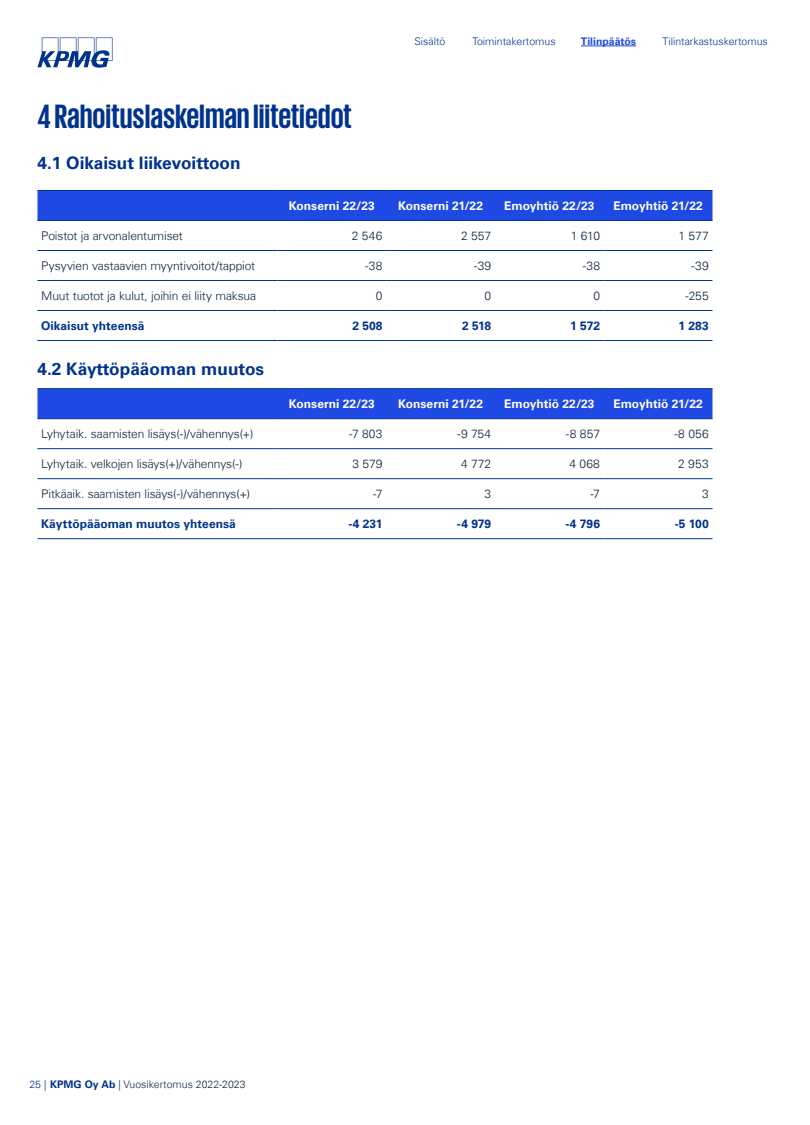
<style>
.page{position:relative;width:810px;height:1125px;background:#fff}
.page>*{position:absolute;margin:0;border:0;box-sizing:border-box;transform-origin:0 0}
.t1{font:700 34.5px "KPMG";color:#00338d}
.t2{font:700 17.25px "Universfor KPMG";color:#00338d}
.t3{font:300 12px "Universfor KPMG";letter-spacing:-.01em;color:#0c233c}
.t4{font:700 12px "Universfor KPMG";color:#fff}
.t5{font:700 12px "Universfor KPMG";color:#00338d}
.t6{font:300 10.5px "Universfor KPMG";color:#00338d}
.t7{font:300 10.5px "Universfor KPMG";color:#0c233c}
.t8{font:700 10.5px "Universfor KPMG";color:#1e49e2}
.s1{color:#00338d}
.s2{font-weight:700;color:#00338d}
</style>
<div class="page">
<svg style="left:38px;top:38px;width:75px;height:30px"></svg>
<hr style="left:581px;top:46px;width:55px;height:1px;background:#1e49e2">
<div style="left:38px;top:191px;width:674px;height:29px;background:#1e49e2"></div>
<hr style="left:38px;top:190px;width:240px;height:1px;background:#00338d">
<hr style="left:278px;top:190px;width:108px;height:1px;background:#00338d">
<hr style="left:386px;top:190px;width:109px;height:1px;background:#00338d">
<hr style="left:495px;top:190px;width:109px;height:1px;background:#00338d">
<hr style="left:604px;top:190px;width:108px;height:1px;background:#00338d">
<hr style="left:38px;top:250px;width:240px;height:1px;background:#00338d">
<hr style="left:278px;top:250px;width:108px;height:1px;background:#00338d">
<hr style="left:386px;top:250px;width:109px;height:1px;background:#00338d">
<hr style="left:495px;top:250px;width:109px;height:1px;background:#00338d">
<hr style="left:604px;top:250px;width:108px;height:1px;background:#00338d">
<hr style="left:38px;top:280px;width:240px;height:1px;background:#00338d">
<hr style="left:278px;top:280px;width:108px;height:1px;background:#00338d">
<hr style="left:386px;top:280px;width:109px;height:1px;background:#00338d">
<hr style="left:495px;top:280px;width:109px;height:1px;background:#00338d">
<hr style="left:604px;top:280px;width:108px;height:1px;background:#00338d">
<hr style="left:38px;top:340px;width:240px;height:1px;background:#00338d">
<hr style="left:278px;top:340px;width:108px;height:1px;background:#00338d">
<hr style="left:386px;top:340px;width:109px;height:1px;background:#00338d">
<hr style="left:495px;top:340px;width:109px;height:1px;background:#00338d">
<hr style="left:604px;top:340px;width:108px;height:1px;background:#00338d">
<hr style="left:38px;top:220px;width:240px;height:1px;background:#00338d">
<hr style="left:278px;top:220px;width:108px;height:1px;background:#00338d">
<hr style="left:386px;top:220px;width:109px;height:1px;background:#00338d">
<hr style="left:495px;top:220px;width:109px;height:1px;background:#00338d">
<hr style="left:604px;top:220px;width:108px;height:1px;background:#00338d">
<hr style="left:38px;top:310px;width:240px;height:1px;background:#00338d">
<hr style="left:278px;top:310px;width:108px;height:1px;background:#00338d">
<hr style="left:386px;top:310px;width:109px;height:1px;background:#00338d">
<hr style="left:495px;top:310px;width:109px;height:1px;background:#00338d">
<hr style="left:604px;top:310px;width:108px;height:1px;background:#00338d">
<div style="left:38px;top:390px;width:674px;height:29px;background:#1e49e2"></div>
<hr style="left:38px;top:389px;width:240px;height:1px;background:#00338d">
<hr style="left:278px;top:389px;width:108px;height:1px;background:#00338d">
<hr style="left:386px;top:389px;width:109px;height:1px;background:#00338d">
<hr style="left:495px;top:389px;width:109px;height:1px;background:#00338d">
<hr style="left:604px;top:389px;width:108px;height:1px;background:#00338d">
<hr style="left:38px;top:449px;width:240px;height:1px;background:#00338d">
<hr style="left:278px;top:449px;width:108px;height:1px;background:#00338d">
<hr style="left:386px;top:449px;width:109px;height:1px;background:#00338d">
<hr style="left:495px;top:449px;width:109px;height:1px;background:#00338d">
<hr style="left:604px;top:449px;width:108px;height:1px;background:#00338d">
<hr style="left:38px;top:479px;width:240px;height:1px;background:#00338d">
<hr style="left:278px;top:479px;width:108px;height:1px;background:#00338d">
<hr style="left:386px;top:479px;width:109px;height:1px;background:#00338d">
<hr style="left:495px;top:479px;width:109px;height:1px;background:#00338d">
<hr style="left:604px;top:479px;width:108px;height:1px;background:#00338d">
<hr style="left:38px;top:539px;width:240px;height:1px;background:#00338d">
<hr style="left:278px;top:539px;width:108px;height:1px;background:#00338d">
<hr style="left:386px;top:539px;width:109px;height:1px;background:#00338d">
<hr style="left:495px;top:539px;width:109px;height:1px;background:#00338d">
<hr style="left:604px;top:539px;width:108px;height:1px;background:#00338d">
<hr style="left:38px;top:419px;width:240px;height:1px;background:#00338d">
<hr style="left:278px;top:419px;width:108px;height:1px;background:#00338d">
<hr style="left:386px;top:419px;width:109px;height:1px;background:#00338d">
<hr style="left:495px;top:419px;width:109px;height:1px;background:#00338d">
<hr style="left:604px;top:419px;width:108px;height:1px;background:#00338d">
<hr style="left:38px;top:508px;width:240px;height:1px;background:#00338d">
<hr style="left:278px;top:508px;width:108px;height:1px;background:#00338d">
<hr style="left:386px;top:508px;width:109px;height:1px;background:#00338d">
<hr style="left:495px;top:508px;width:109px;height:1px;background:#00338d">
<hr style="left:604px;top:508px;width:108px;height:1px;background:#00338d">
<p class="t6" style="left:415px;top:35px;width:32px">Sisältö</p>
<p class="t6" style="left:472px;top:35px;width:85px">Toimintakertomus</p>
<p class="t8" style="left:581px;top:35px;width:57px">Tilinpäätös</p>
<p class="t6" style="left:663px;top:35px;width:107px">Tilintarkastuskertomus</p>
<h1 class="t1" style="left:38px;top:99px;width:316px">4 Rahoituslaskelman liitetiedot</h1>
<h2 class="t2" style="left:38px;top:153px;width:205px">4.1 Oikaisut liikevoittoon</h2>
<p class="t4" style="left:289px;top:198px;width:87px">Konserni 22/23</p>
<p class="t4" style="left:398px;top:198px;width:86px">Konserni 21/22</p>
<p class="t4" style="left:504px;top:198px;width:92px">Emoyhtiö 22/23</p>
<p class="t4" style="left:613px;top:198px;width:91px">Emoyhtiö 21/22</p>
<p class="t3" style="left:41px;top:228px;width:143px">Poistot ja arvonalentumiset</p>
<p class="t3" style="left:352px;top:228px;width:32px">2 546</p>
<p class="t3" style="left:461px;top:228px;width:32px">2 557</p>
<p class="t3" style="left:571px;top:228px;width:31px">1 610</p>
<p class="t3" style="left:679px;top:228px;width:32px">1 577</p>
<p class="t3" style="left:41px;top:258px;width:216px">Pysyvien vastaavien myyntivoitot/tappiot</p>
<p class="t3" style="left:365px;top:258px;width:19px">-38</p>
<p class="t3" style="left:474px;top:258px;width:19px">-39</p>
<p class="t3" style="left:583px;top:258px;width:19px">-38</p>
<p class="t3" style="left:692px;top:258px;width:19px">-39</p>
<p class="t3" style="left:41px;top:288px;width:216px">Muut tuotot ja kulut, joihin ei liity maksua</p>
<p class="t3" style="left:376px;top:288px;width:8px">0</p>
<p class="t3" style="left:485px;top:288px;width:8px">0</p>
<p class="t3" style="left:593px;top:288px;width:8px">0</p>
<p class="t3" style="left:686px;top:288px;width:25px">-255</p>
<p class="t5" style="left:41px;top:318px;width:105px">Oikaisut yhteensä</p>
<p class="t5" style="left:352px;top:318px;width:32px">2 508</p>
<p class="t5" style="left:462px;top:318px;width:31px">2 518</p>
<p class="t5" style="left:570px;top:318px;width:31px">1 572</p>
<p class="t5" style="left:679px;top:318px;width:32px">1 283</p>
<h2 class="t2" style="left:38px;top:359px;width:228px">4.2 Käyttöpääoman muutos</h2>
<p class="t4" style="left:289px;top:397px;width:87px">Konserni 22/23</p>
<p class="t4" style="left:398px;top:397px;width:86px">Konserni 21/22</p>
<p class="t4" style="left:504px;top:397px;width:92px">Emoyhtiö 22/23</p>
<p class="t4" style="left:613px;top:397px;width:91px">Emoyhtiö 21/22</p>
<p class="t3" style="left:41px;top:426px;width:214px">Lyhytaik. saamisten lisäys(-)/vähennys(+)</p>
<p class="t3" style="left:349px;top:426px;width:35px">-7 803</p>
<p class="t3" style="left:457px;top:426px;width:36px">-9 754</p>
<p class="t3" style="left:566px;top:426px;width:36px">-8 857</p>
<p class="t3" style="left:674px;top:426px;width:36px">-8 056</p>
<p class="t3" style="left:41px;top:456px;width:203px">Lyhytaik. velkojen lisäys(+)/vähennys(-)</p>
<p class="t3" style="left:353px;top:456px;width:31px">3 579</p>
<p class="t3" style="left:461px;top:456px;width:32px">4 772</p>
<p class="t3" style="left:569px;top:456px;width:32px">4 068</p>
<p class="t3" style="left:678px;top:456px;width:32px">2 953</p>
<p class="t3" style="left:41px;top:486px;width:210px">Pitkäaik. saamisten lisäys(-)/vähennys(+)</p>
<p class="t3" style="left:373px;top:486px;width:11px">-7</p>
<p class="t3" style="left:485px;top:486px;width:8px">3</p>
<p class="t3" style="left:591px;top:486px;width:11px">-7</p>
<p class="t3" style="left:702px;top:486px;width:8px">3</p>
<p class="t5" style="left:41px;top:517px;width:196px">Käyttöpääoman muutos yhteensä</p>
<p class="t5" style="left:348px;top:517px;width:36px">-4 231</p>
<p class="t5" style="left:457px;top:517px;width:36px">-4 979</p>
<p class="t5" style="left:565px;top:517px;width:36px">-4 796</p>
<p class="t5" style="left:675px;top:517px;width:36px">-5 100</p>
<p class="t7" style="left:29px;top:1077px;width:218px"><span class="s1">25 |</span> <span class="s2">KPMG Oy Ab</span> <span class="s1">|</span> Vuosikertomus 2022-2023</p>
</div>
